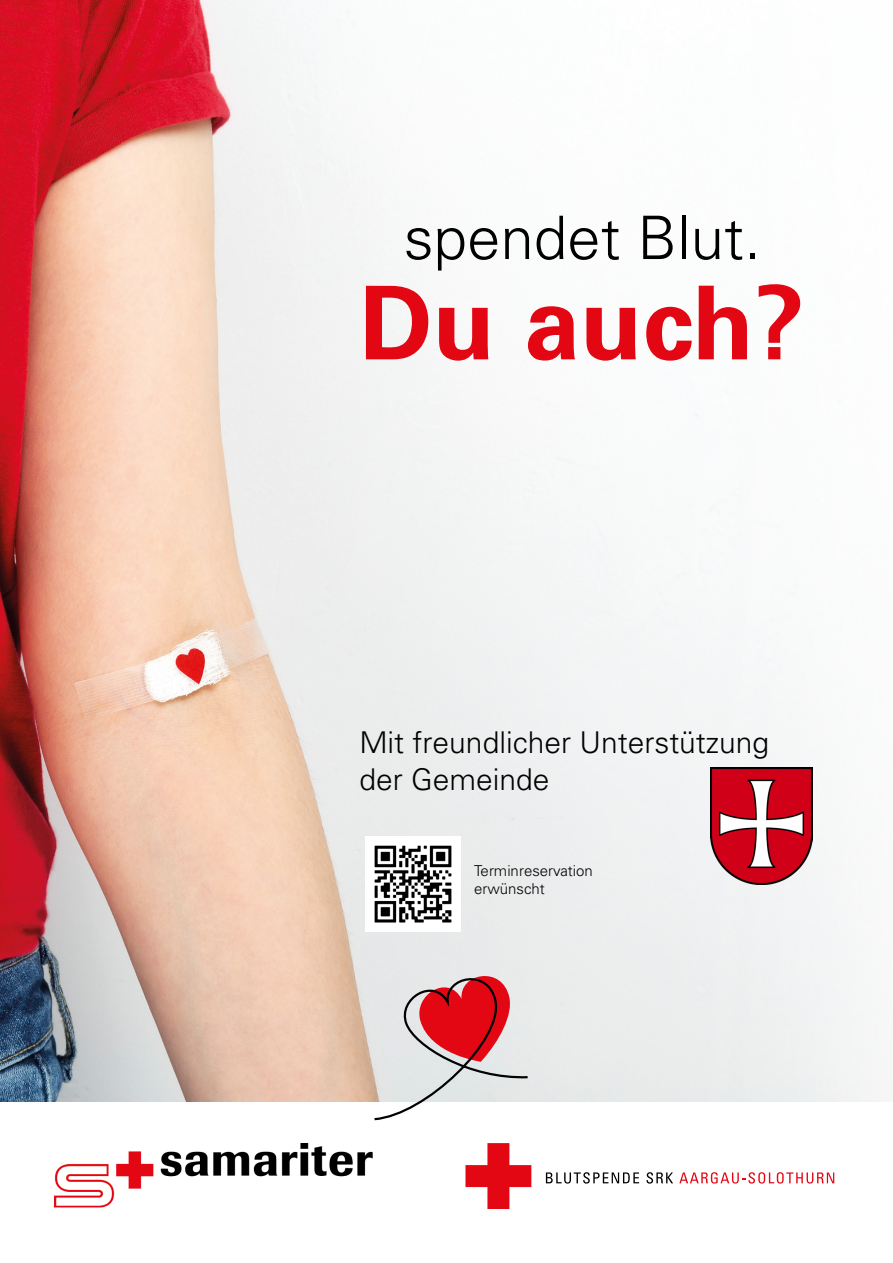
<style>
.page{position:relative;width:893px;height:1263px;background:#fff}
.page>*{position:absolute;margin:0;border:0;box-sizing:border-box;transform-origin:0 0}
.t1{font:700 102px "Univers LT Pro 65";color:#e30613}
.t2{font:300 60px "Univers LT Pro 45";color:#000}
.t3{font:300 30px/36.8px "Univers LT Pro 45";color:#000}
.t4{font:300 15px/18px "Univers LT Pro 45";color:#000}
</style>
<div class="page">
<img style="left:0;top:0;width:893px;height:1101px">
<svg style="left:372px;top:964px;width:158px;height:157px;background:#ddb1b4"></svg>
<img style="left:54px;top:1143px;width:319px;height:65px">
<svg style="left:465px;top:1143px;width:66px;height:66px"></svg>
<svg style="left:546px;top:1172px;width:93px;height:11px"></svg>
<svg style="left:646px;top:1172px;width:27px;height:11px"></svg>
<svg style="left:679px;top:1172px;width:155px;height:11px"></svg>
<img style="left:711px;top:768px;width:101px;height:116px">
<img style="left:366px;top:837px;width:94px;height:94px">
<h2 class="t2" style="left:404px;top:198px;width:358px">spendet Blut.</h2>
<h1 class="t1" style="left:359px;top:251px;width:447px">Du auch?</h1>
<p class="t3" style="left:359px;top:723px;width:411px">Mit freundlicher Unterstützung der Gemeinde</p>
<p class="t4" style="left:474px;top:861px;width:120px">Terminreservation erwünscht</p>
</div>
